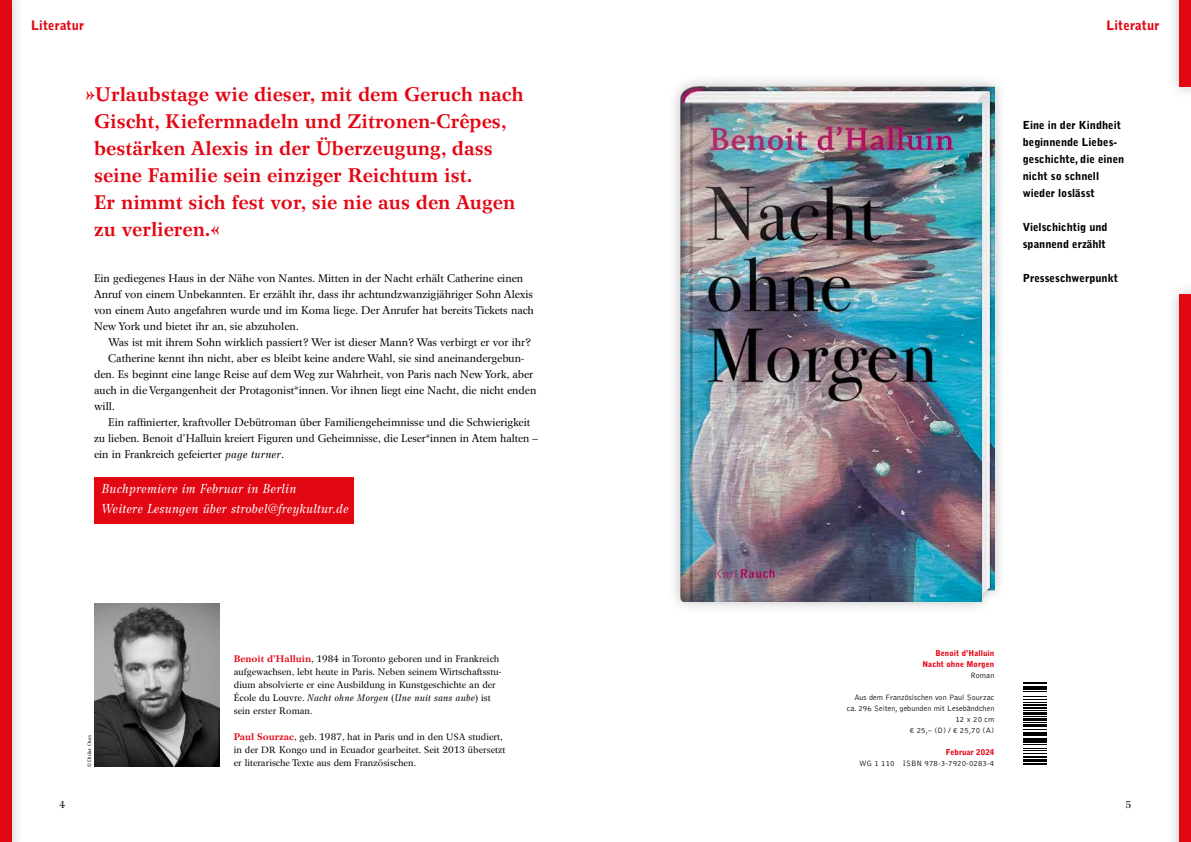
<style>
.page{position:relative;width:1191px;height:842px;background:#fff}
.page>*{position:absolute;margin:0;border:0;box-sizing:border-box;transform-origin:0 0}
.t1{font:700 19.7px/27px "Wilke LT Std";letter-spacing:.01em;color:#e30613}
.t2{font:italic 13px/20px "Wilke LT Std";letter-spacing:.01em;color:#fff}
.t3{font:900 13px "Bell Gothic Std";letter-spacing:.01em;color:#e30613}
.t4{font:11px/16px "Wilke LT Std";color:#000}
.t5{font:900 11px/17px "Bell Gothic Std";color:#000}
.t6{font:10px "Wilke LT Std";color:#000}
.t7{font:9.5px/13px "Wilke LT Std";letter-spacing:.005em;color:#000}
.t8{font:300 8px/11px "Bell Gothic Std";letter-spacing:.01em;color:#000;text-align:right}
.t9{font:900 8px/11px "Bell Gothic Std";letter-spacing:.01em;color:#e30613;text-align:right}
.t10{font:5px "Wilke LT Std";letter-spacing:.005em;color:#000}
.s1{font-style:italic}
.s2{font-weight:700;color:#e30613}
.s3{font-size:9px}
</style>
<div class="page">
<div style="left:667px;top:73px;width:340px;height:542px;background:#000;opacity:.25"></div>
<img style="left:680px;top:86px;width:314px;height:516px">
<svg style="left:1023px;top:763px;width:23px;height:2px"></svg>
<hr style="left:1023px;top:759px;width:23px;height:3px;background:#010202">
<hr style="left:1023px;top:756px;width:23px;height:2px;background:#010202">
<svg style="left:1023px;top:744px;width:23px;height:10px"></svg>
<hr style="left:1023px;top:741px;width:23px;height:2px;background:#010202">
<hr style="left:1023px;top:738px;width:23px;height:2px;background:#010202">
<svg style="left:1023px;top:710px;width:23px;height:26px"></svg>
<hr style="left:1023px;top:707px;width:23px;height:2px;background:#010202">
<hr style="left:1023px;top:704px;width:23px;height:2px;background:#010202">
<svg style="left:1023px;top:682px;width:23px;height:21px"></svg>
<img style="left:94px;top:603px;width:126px;height:163px">
<div style="left:1166px;top:0;width:25px;height:99px;background:#000;opacity:.25"></div>
<div style="left:1179px;top:0;width:12px;height:86px;background:#e30613"></div>
<div style="left:1166px;top:282px;width:25px;height:560px;background:#000;opacity:.25"></div>
<div style="left:1179px;top:295px;width:12px;height:547px;background:#e30613"></div>
<div style="left:0;top:0;width:25px;height:842px;background:#000;opacity:.25"></div>
<div style="left:0;top:0;width:11px;height:842px;background:#e30613"></div>
<div style="left:94px;top:477px;width:260px;height:47px;background:#e30613"></div>
<p class="t3" style="left:31px;top:17px;width:55px">Literatur</p>
<p class="t3" style="left:1106px;top:17px;width:55px">Literatur</p>
<h1 class="t1" style="left:94px;top:80px;width:431px;text-indent:-8px">»Urlaubstage wie dieser, mit dem Geruch nach Gischt, Kiefernnadeln und Zitronen-Crêpes, bestärken Alexis in der Überzeugung, dass seine Familie sein einziger Reichtum ist.<br>Er nimmt sich fest vor, sie nie aus den Augen zu verlieren.«</h1>
<p class="t4" style="left:94px;top:270px;width:441px">Ein gediegenes Haus in der Nähe von Nantes. Mitten in der Nacht erhält Catherine einen Anruf von einem Unbekannten. Er erzählt ihr, dass ihr achtundzwanzigjähriger Sohn Alexis von einem Auto angefahren wurde und im Koma liege. Der Anrufer hat bereits Tickets nach New York und bietet ihr an, sie abzuholen.</p>
<p class="t4" style="left:108px;top:334px;width:425px">Was ist mit ihrem Sohn wirklich passiert? Wer ist dieser Mann? Was verbirgt er vor ihr?</p>
<p class="t4" style="left:108px;top:350px;width:417px">Catherine kennt ihn nicht, aber es bleibt keine andere Wahl, sie sind aneinandergebun-</p>
<p class="t4" style="left:94px;top:366px;width:441px">den. Es beginnt eine lange Reise auf dem Weg zur Wahrheit, von Paris nach New York, aber</p>
<p class="t4" style="left:94px;top:382px;width:444px">auch in die Vergangenheit der Protagonist*innen. Vor ihnen liegt eine Nacht, die nicht enden</p>
<p class="t4" style="left:94px;top:398px;width:22px">will.</p>
<p class="t4" style="left:108px;top:414px;width:423px">Ein raffinierter, kraftvoller Debütroman über Familiengeheimnisse und die Schwierigkeit</p>
<p class="t4" style="left:94px;top:430px;width:445px">zu lieben. Benoit d’Halluin kreiert Figuren und Geheimnisse, die Leser*innen in Atem halten –</p>
<p class="t4" style="left:94px;top:446px;width:192px">ein in Frankreich gefeierter <span class="s1">page turner</span>.</p>
<p class="t2" style="left:101px;top:479px;width:249px">Buchpremiere im Februar in Berlin<br>Weitere Lesungen über strobel@freykultur.de</p>
<p class="t10" style="left:86px;top:767px;width:34px;rotate:-90deg">© Didier Ours</p>
<p class="t7" style="left:234px;top:652px;width:269px"><span class="s2">Benoit d’Halluin</span>, 1984 in Toronto geboren und in Frankreich aufgewachsen, lebt heute in Paris. Neben seinem Wirtschaftsstu&shy;dium absolvierte er eine Ausbildung in Kunstgeschichte an der École du Louvre. <span class="s1">Nacht ohne Morgen</span> (<span class="s1">Une nuit sans aube</span>) ist sein erster Roman.</p>
<p class="t7" style="left:234px;top:730px;width:273px"><span class="s2">Paul Sourzac</span>, geb. 1987, hat in Paris und in den <span class="s3">USA</span> studiert, in der <span class="s3">DR</span> Kongo und in Ecuador gearbeitet. Seit 2013 übersetzt er literarische Texte aus dem Französischen.</p>
<p class="t5" style="left:1022px;top:116px;width:103px">Eine in der Kindheit beginnende Liebes&shy;geschichte, die einen nicht so schnell wieder loslässt</p>
<p class="t5" style="left:1022px;top:218px;width:86px">Vielschichtig und spannend erzählt</p>
<p class="t5" style="left:1022px;top:269px;width:97px">Presseschwerpunkt</p>
<p class="t9" style="left:922px;top:647px;width:73px">Benoit d’Halluin<br>Nacht ohne Morgen</p>
<p class="t8" style="left:970px;top:670px;width:25px">Roman</p>
<p class="t8" style="left:846px;top:692px;width:149px">Aus dem Französischen von Paul Sourzac ca. 296 Seiten, gebunden mit Lesebändchen<br>12 x 20 cm<br>€ 25,– (D) / € 25,70 (A)</p>
<p class="t9" style="left:946px;top:746px;width:50px">Februar 2024</p>
<p class="t8" style="left:859px;top:758px;width:137px">WG 1 110 ISBN 978-3-7920-0283-4</p>
<p class="t6" style="left:59px;top:798px;width:7px">4</p>
<p class="t6" style="left:1125px;top:798px;width:7px">5</p>
</div>
